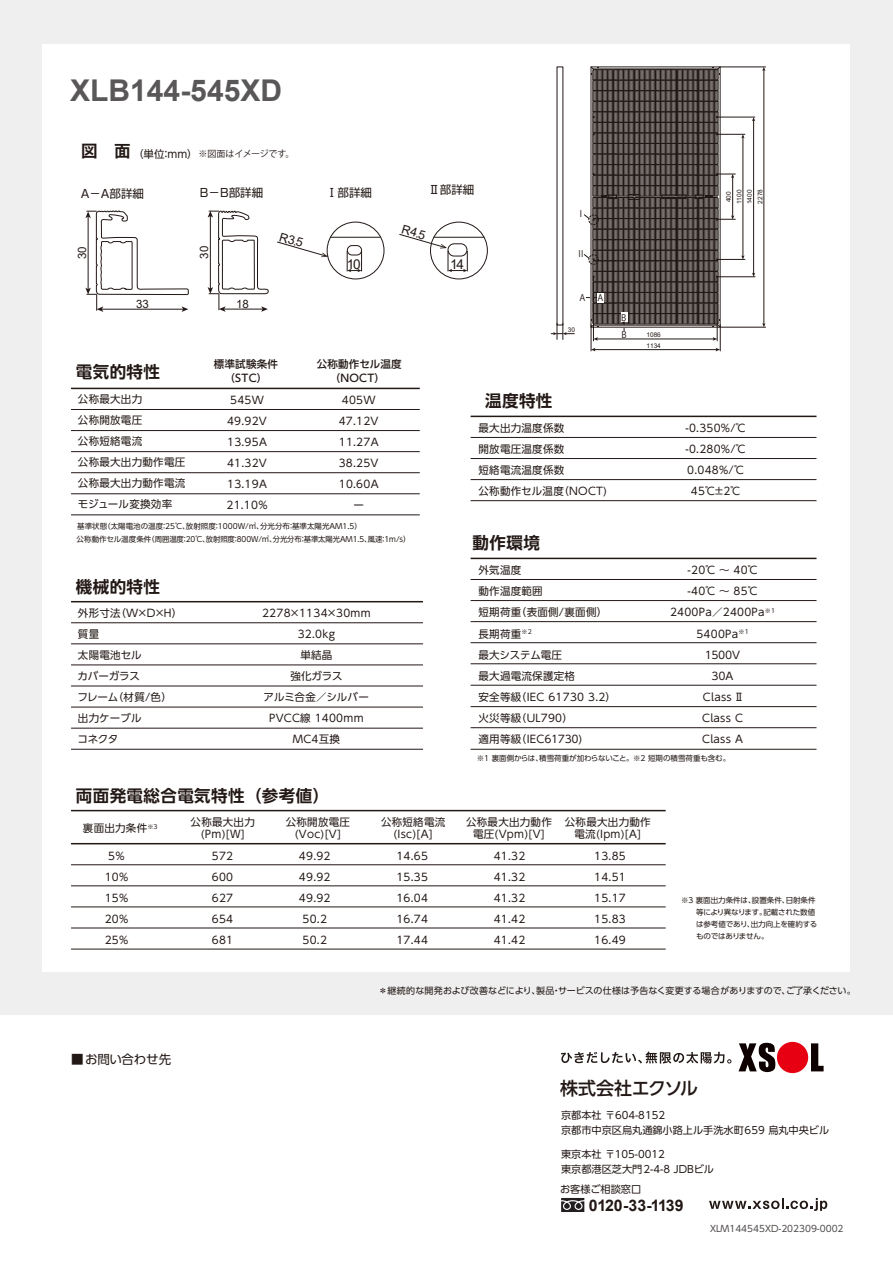
<style>
.page{position:relative;width:893px;height:1263px;background:#fff}
.page>*{position:absolute;margin:0;border:0;box-sizing:border-box;transform-origin:0 0}
.t1{font:700 30px "Arial";color:#595757}
.t2{font:500 18px "UD Shin Go Pro";letter-spacing:-.01em;color:#221815}
.t3{font:700 16.5px "UD Shin Go Pro De";letter-spacing:.025em;color:#221815}
.t4{font:700 15.9px "Arial";letter-spacing:-.015em;color:#221815}
.t5{font:13.5px "Arial";color:#221815}
.t6{font:12.45px "UD Shin Go Pro";letter-spacing:-.02em;color:#221815}
.t7{font:12.3px "Arial";color:#221815}
.t8{font:11.55px "Shin Go Pro";color:#221815}
.t9{font:11.55px "Arial";color:#221815}
.t10{font:10.5px/21px "UD Shin Go Pro";letter-spacing:.025em;color:#221815;text-align:center}
.t11{font:10.5px/21px "UD Shin Go Pro";letter-spacing:.005em;color:#221815}
.t12{font:500 10.5px/13.5px "UD Shin Go Pro";letter-spacing:.02em;color:#221815;text-align:center}
.t13{font:10.2px/14.5px "UD Shin Go Pro";color:#221815}
.t14{font:9px "UD Shin Go Pro";letter-spacing:-.01em;color:#221815}
.t15{font:9px "UD Shin Go Pro";color:#4c4948}
.t16{font:9px/17.4px "Koz Go Pro";letter-spacing:-.03em;color:#221815}
.t17{font:7.5px/12px "UD Shin Go Pro";color:#221815}
.t18{font:6.45px/10.5px "Arial";color:#221815;text-align:justify}
.s1{font-family:"Koz Go Pro";font-weight:700;font-size:16.5px}
</style>
<div class="page">
<div style="left:0;top:0;width:893px;height:1014px;background:#efefef"></div>
<div style="left:42px;top:45px;width:808px;height:927px;background:#fff"></div>
<svg style="left:709px;top:1198px;width:118px;height:13px"></svg>
<svg style="left:561px;top:1051px;width:170px;height:13px"></svg>
<svg style="left:811px;top:1043px;width:13px;height:28px"></svg>
<div style="left:777px;top:1042px;width:31px;height:31px;background:#e60012;border-radius:50%"></div>
<svg style="left:738px;top:1043px;width:37px;height:29px"></svg>
<svg style="left:561px;top:1198px;width:23px;height:14px"></svg>
<hr style="left:471px;top:437px;width:345px;height:1px;background:#221815">
<hr style="left:471px;top:416px;width:345px;height:1px;background:#221815">
<hr style="left:471px;top:458px;width:345px;height:1px;background:#221815">
<hr style="left:471px;top:479px;width:345px;height:1px;background:#221815">
<hr style="left:471px;top:500px;width:345px;height:1px;background:#221815">
<hr style="left:71px;top:622px;width:352px;height:1px;background:#221815">
<hr style="left:71px;top:601px;width:352px;height:1px;background:#221815">
<hr style="left:71px;top:643px;width:352px;height:1px;background:#221815">
<hr style="left:71px;top:664px;width:352px;height:1px;background:#221815">
<hr style="left:71px;top:686px;width:352px;height:1px;background:#221815">
<hr style="left:71px;top:707px;width:352px;height:1px;background:#221815">
<hr style="left:71px;top:728px;width:352px;height:1px;background:#221815">
<hr style="left:71px;top:749px;width:352px;height:1px;background:#221815">
<hr style="left:71px;top:843px;width:595px;height:1px;background:#221815">
<hr style="left:71px;top:810px;width:595px;height:1px;background:#221815">
<hr style="left:71px;top:864px;width:595px;height:1px;background:#221815">
<hr style="left:71px;top:885px;width:595px;height:1px;background:#221815">
<hr style="left:71px;top:906px;width:595px;height:1px;background:#221815">
<hr style="left:71px;top:928px;width:595px;height:1px;background:#221815">
<hr style="left:71px;top:949px;width:595px;height:1px;background:#221815">
<hr style="left:471px;top:579px;width:345px;height:1px;background:#221815">
<hr style="left:471px;top:558px;width:345px;height:1px;background:#221815">
<hr style="left:471px;top:600px;width:345px;height:1px;background:#221815">
<hr style="left:471px;top:621px;width:345px;height:1px;background:#221815">
<hr style="left:471px;top:642px;width:345px;height:1px;background:#221815">
<hr style="left:471px;top:663px;width:345px;height:1px;background:#221815">
<hr style="left:471px;top:685px;width:345px;height:1px;background:#221815">
<hr style="left:471px;top:706px;width:345px;height:1px;background:#221815">
<hr style="left:471px;top:727px;width:345px;height:1px;background:#221815">
<hr style="left:471px;top:749px;width:345px;height:1px;background:#221815">
<hr style="left:71px;top:388px;width:349px;height:1px;background:#221815">
<hr style="left:71px;top:409px;width:349px;height:1px;background:#221815">
<hr style="left:71px;top:430px;width:349px;height:1px;background:#221815">
<hr style="left:71px;top:451px;width:349px;height:1px;background:#221815">
<hr style="left:71px;top:472px;width:349px;height:1px;background:#221815">
<hr style="left:71px;top:493px;width:349px;height:1px;background:#221815">
<hr style="left:71px;top:514px;width:349px;height:1px;background:#221815">
<svg style="left:551px;top:323px;width:23px;height:16px"></svg>
<svg style="left:584px;top:66px;width:182px;height:285px"></svg>
<hr style="left:717px;top:117px;width:38px;height:1px;background:#221815">
<div style="left:85px;top:73px;width:104px;height:311px;background:#fff"></div>
<svg style="left:208px;top:210px;width:61px;height:102px"></svg>
<div style="left:327px;top:222px;width:57px;height:57px;border:1px solid #221815;border-radius:50%"></div>
<hr style="left:330px;top:237px;width:51px;height:1px;background:#221815">
<div style="left:347px;top:245px;width:15px;height:10px;border:1px solid #221815;border-radius:5px"></div>
<svg style="left:347px;top:251px;width:15px;height:21px"></svg>
<svg style="left:276px;top:241px;width:52px;height:16px"></svg>
<div style="left:430px;top:222px;width:58px;height:57px;border:1px solid #221815;border-radius:50%"></div>
<hr style="left:434px;top:237px;width:50px;height:1px;background:#221815">
<svg style="left:398px;top:233px;width:70px;height:39px"></svg>
<h1 class="t1" style="left:70px;top:69px;width:213px">XLB144-545XD</h1>
<p class="t10" style="left:81px;top:144px;width:118px"><span class="s1">図　面</span>（単位：mm）</p>
<p class="t16" style="left:199px;top:145px;width:97px">※図面はイメージです。</p>
<p class="t8" style="left:81px;top:184px;width:65px">A－A部詳細</p>
<p class="t8" style="left:200px;top:183px;width:65px">B－B部詳細</p>
<p class="t8" style="left:326px;top:183px;width:47px">Ⅰ部詳細</p>
<p class="t8" style="left:428px;top:181px;width:47px">Ⅱ部詳細</p>
<p class="t9" style="left:74px;top:259px;width:14px;rotate:-90deg">30</p>
<p class="t9" style="left:136px;top:296px;width:14px">33</p>
<p class="t9" style="left:196px;top:258px;width:14px;rotate:-90deg">30</p>
<p class="t9" style="left:236px;top:296px;width:14px">18</p>
<p class="t7" style="left:282px;top:228px;width:26px;rotate:16deg">R3.5</p>
<p class="t5" style="left:347px;top:255px;width:15px">10</p>
<p class="t7" style="left:404px;top:221px;width:26px;rotate:16deg">R4.5</p>
<p class="t5" style="left:450px;top:255px;width:15px">14</p>
<p class="t16" style="left:580px;top:205px;width:4px">I</p>
<p class="t16" style="left:576px;top:246px;width:10px">Ⅱ</p>
<p class="t16" style="left:579px;top:289px;width:7px">A</p>
<p class="t16" style="left:598px;top:289px;width:7px">A</p>
<p class="t18" style="left:568px;top:325px;width:9px">30</p>
<h3 class="t3" style="left:76px;top:359px;width:86px">電気的特性</h3>
<p class="t12" style="left:214px;top:357px;width:66px">標準試験条件（STC）</p>
<p class="t12" style="left:317px;top:357px;width:87px">公称動作セル温度（NOCT）</p>
<p class="t10" style="left:78px;top:388px;width:109px;text-align:left">公称最大出力<br>公称開放電圧<br>公称短絡電流<br>公称最大出力動作電圧公称最大出力動作電流モジュール変換効率</p>
<p class="t10" style="left:226px;top:389px;width:43px">545W<br>49.92V<br>13.95A<br>41.32V<br>13.19A<br>21.10%</p>
<p class="t10" style="left:339px;top:389px;width:41px">405W<br>47.12V<br>11.27A<br>38.25V<br>10.60Aー</p>
<p class="t17" style="left:77px;top:520px;width:286px">基準状態（太陽電池の温度：25℃、放射照度：1000Ｗ/㎡、分光分布：基準太陽光AM1.5）</p>
<h3 class="t3" style="left:485px;top:388px;width:69px">温度特性</h3>
<p class="t10" style="left:478px;top:417px;width:130px;text-align:left">最大出力温度係数<br>開放電圧温度係数<br>短絡電流温度係数<br>公称動作セル温度（NOCT)</p>
<p class="t16" style="left:621px;top:309px;width:7px">B<br>B</p>
<p class="t18" style="left:646px;top:330px;width:16px">1086</p>
<p class="t18" style="left:646px;top:340px;width:16px">1134</p>
<p class="t18" style="left:734px;top:204px;width:17px;rotate:-90deg">1100<br>1400<br>2278</p>
<p class="t18" style="left:723px;top:202px;width:12px;rotate:-90deg">400</p>
<p class="t10" style="left:685px;top:417px;width:62px">-0.350%/℃ -0.280%/℃<br>0.048%/℃<br>45℃±2℃</p>
<p class="t17" style="left:77px;top:533px;width:336px">公称動作セル温度条件（周囲温度：20℃、放射照度：800Ｗ/㎡、分光分布：基準太陽光AM1.5、風速：1ｍ/s）</p>
<h3 class="t3" style="left:76px;top:573px;width:86px">機械的特性</h3>
<p class="t11" style="left:77px;top:602px;width:106px">外形寸法（W×D×H）質量<br>太陽電池セル<br>カバーガラス<br>フレーム（材質/色）出力ケーブル<br>コネクタ</p>
<p class="t10" style="left:262px;top:602px;width:110px">2278×1134×30ｍｍ<br>32.0kg<br>単結晶<br>強化ガラス<br>アルミ合金／シルバー<br>PVCC線 1400mm<br>MC4互換</p>
<h3 class="t3" style="left:76px;top:782px;width:255px">両面発電総合電気特性（参考値）</h3>
<h3 class="t3" style="left:473px;top:530px;width:69px">動作環境</h3>
<p class="t10" style="left:478px;top:560px;width:139px;text-align:left">外気温度<br>動作温度範囲<br>短期荷重（表面側/裏面側）長期荷重<sup>※2<br></sup>最大システム電圧<br>最大過電流保護定格<br>安全等級（IEC 61730 3.2）火災等級（UL790）<br>適用等級（I EC６１７３０)</p>
<p class="t10" style="left:670px;top:560px;width:107px">-20℃ ～ 40℃<br>-40℃ ～ 85℃<br>2400Pa／2400Pa<sup>※1<br></sup>5400Pa<sup>※1<br></sup>１５００V<br>３０Ａ<br>Class Ⅱ<br>Class C<br>Class A</p>
<p class="t17" style="left:477px;top:752px;width:255px">※1 裏面側からは、積雪荷重が加わらないこと。※2 短期の積雪荷重も含む。</p>
<p class="t10" style="left:83px;top:817px;width:77px">裏面出力条件<sup>※３</sup></p>
<p class="t10" style="left:105px;top:845px;width:25px">5%<br>10%<br>15%<br>20%<br>25%</p>
<p class="t10" style="left:191px;top:816px;width:66px;line-height:12px">公称最大出力(Ｐm)[Ｗ]</p>
<p class="t10" style="left:286px;top:816px;width:66px;line-height:12px">公称開放電圧(Ｖoc)[Ｖ]</p>
<p class="t10" style="left:381px;top:816px;width:66px;line-height:12px">公称短絡電流(Isc)[Ａ]</p>
<p class="t10" style="left:466px;top:816px;width:87px;line-height:12px">公称最大出力動作電圧(Vpm)[Ｖ]</p>
<p class="t10" style="left:565px;top:816px;width:87px;line-height:12px">公称最大出力動作電流(Ipm)[Ａ]</p>
<p class="t10" style="left:396px;top:845px;width:33px;text-align:justify">14.65<br>15.35<br>16.04<br>16.74<br>17.44</p>
<p class="t10" style="left:212px;top:845px;width:23px;text-align:justify">572<br>600<br>627<br>654<br>681</p>
<p class="t10" style="left:594px;top:845px;width:33px;text-align:justify">13.85<br>14.51<br>15.17<br>15.83<br>16.49</p>
<p class="t10" style="left:299px;top:845px;width:33px">49.92<br>49.92<br>49.92<br>50.2<br>50.2</p>
<p class="t10" style="left:494px;top:845px;width:33px;text-align:justify">41.32<br>41.32<br>41.32<br>41.42<br>41.42</p>
<p class="t17" style="left:696px;top:894px;width:123px;text-indent:-15px">※３ 裏面出力条件は、設置条件、日射条件等により異なります。記載された数値は参考値であり、出力向上を確約するものではありません。</p>
<p class="t14" style="left:379px;top:983px;width:479px">＊継続的な開発および改善などにより、製品・サービスの仕様は予告なく変更する場合がありますので、ご了承ください。</p>
<p class="t6" style="left:71px;top:1049px;width:102px">■お問い合わせ先</p>
<h2 class="t2" style="left:560px;top:1073px;width:139px">株式会社エクソル</h2>
<p class="t13" style="left:561px;top:1108px;width:270px">京都本社 〒604-8152<br>京都市中京区烏丸通錦小路上ル手洗水町659 烏丸中央ビル</p>
<p class="t13" style="left:561px;top:1146px;width:154px;line-height:15px">東京本社 〒105-0012<br>東京都港区芝大門2-4-8 JDBビル</p>
<p class="t13" style="left:560px;top:1181px;width:83px">お客様ご相談窓口</p>
<h3 class="t4" style="left:589px;top:1194px;width:96px">0120-33-1139</h3>
<p class="t15" style="left:710px;top:1222px;width:135px">XLM144545XD-202309-0002</p>
</div>
